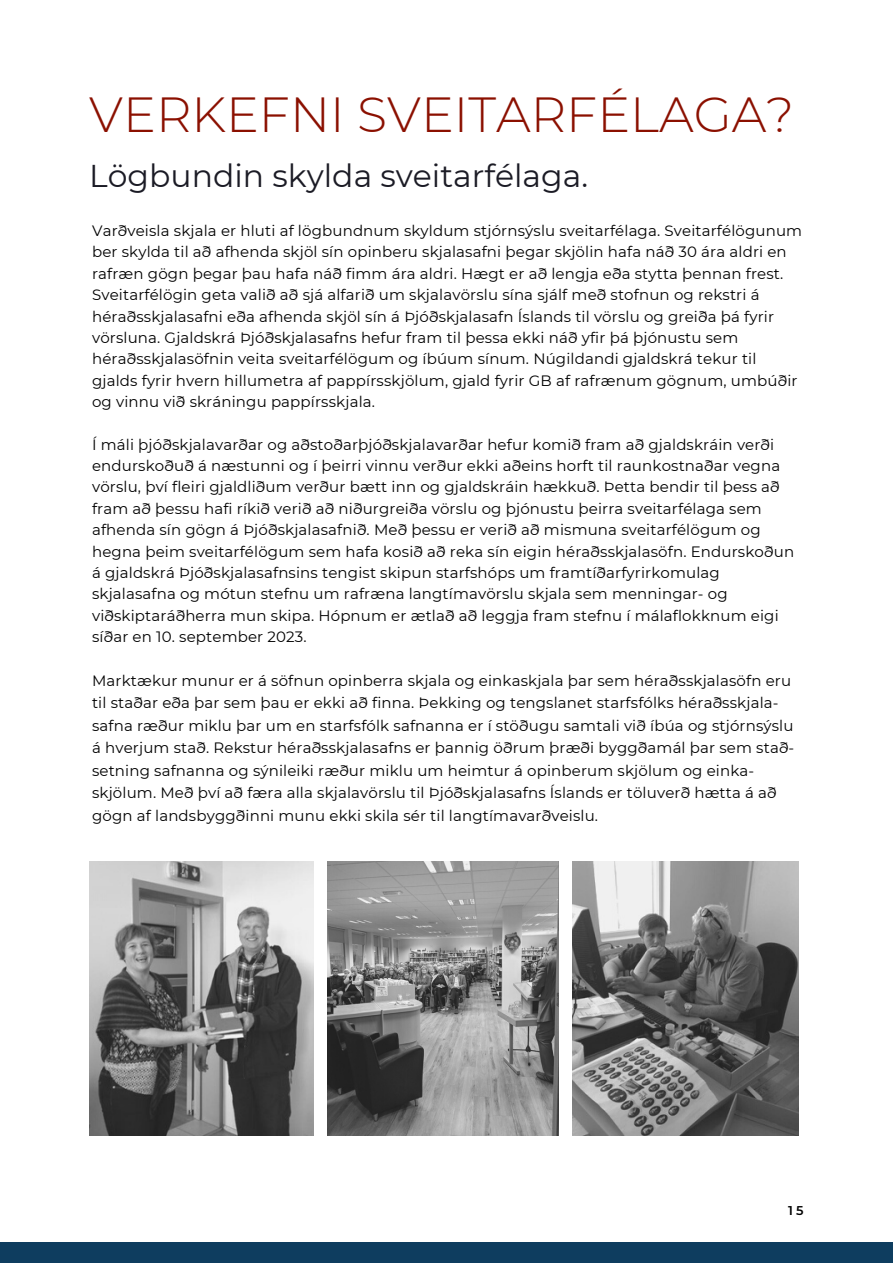
<style>
.page{position:relative;width:893px;height:1264px;background:#fff}
.page>*{position:absolute;margin:0;border:0;box-sizing:border-box;transform-origin:0 0}
.t1{font:300 49.2px "Montserrat";color:#8b1000}
.t2{font:31.5px "Montserrat";color:#1b1b25}
.t3{font:15px/21.3px "Montserrat";letter-spacing:.01em;color:#000}
.t4{font:600 12.75px "Montserrat";color:#000}
</style>
<div class="page">
<div style="left:0;top:1242px;width:892px;height:20px;background:#0e3d5f"></div>
<img style="left:89px;top:862px;width:224px;height:272px">
<img style="left:327px;top:862px;width:231px;height:272px">
<img style="left:572px;top:862px;width:226px;height:273px">
<p class="t1" style="left:89px;top:84px;width:706px">VERKEFNI SVEITARFÉLAGA?</p>
<p class="t2" style="left:89px;top:156px;width:500px">Lögbundin skylda sveitarfélaga.</p>
<p class="t3" style="left:92px;top:220px;width:711px">Varðveisla skjala er hluti af lögbundnum skyldum stjórnsýslu sveitarfélaga. Sveitarfélögunum ber skylda til að afhenda skjöl sín opinberu skjalasafni þegar skjölin hafa náð 30 ára aldri en rafræn gögn þegar þau hafa náð fimm ára aldri. Hægt er að lengja eða stytta þennan frest.<br>Sveitarfélögin geta valið að sjá alfarið um skjalavörslu sína sjálf með stofnun og rekstri á héraðsskjalasafni eða afhenda skjöl sín á Þjóðskjalasafn Íslands til vörslu og greiða þá fyrir vörsluna. Gjaldskrá Þjóðskjalasafns hefur fram til þessa ekki náð yfir þá þjónustu sem héraðsskjalasöfnin veita sveitarfélögum og íbúum sínum. Núgildandi gjaldskrá tekur til gjalds fyrir hvern hillumetra af pappírsskjölum, gjald fyrir GB af rafrænum gögnum, umbúðir og vinnu við skráningu pappírsskjala.</p>
<p class="t3" style="left:92px;top:433px;width:703px">Í máli þjóðskjalavarðar og aðstoðarþjóðskjalavarðar hefur komið fram að gjaldskráin verði endurskoðuð á næstunni og í þeirri vinnu verður ekki aðeins horft til raunkostnaðar vegna vörslu, því fleiri gjaldliðum verður bætt inn og gjaldskráin hækkuð. Þetta bendir til þess að fram að þessu hafi ríkið verið að niðurgreiða vörslu og þjónustu þeirra sveitarfélaga sem afhenda sín gögn á Þjóðskjalasafnið. Með þessu er verið að mismuna sveitarfélögum og hegna þeim sveitarfélögum sem hafa kosið að reka sín eigin héraðsskjalasöfn. Endurskoðun á gjaldskrá Þjóðskjalasafnsins tengist skipun starfshóps um framtíðarfyrirkomulag skjalasafna og mótun stefnu um rafræna langtímavörslu skjala sem menningar- og viðskiptaráðherra mun skipa. Hópnum er ætlað að leggja fram stefnu í málaflokknum eigi síðar en 10. september 2023.</p>
<p class="t3" style="left:92px;top:669px;width:703px;line-height:22.5px">Marktækur munur er á söfnun opinberra skjala og einkaskjala þar sem héraðsskjalasöfn eru til staðar eða þar sem þau er ekki að finna. Þekking og tengslanet starfsfólks héraðsskjala&shy;safna ræður miklu þar um en starfsfólk safnanna er í stöðugu samtali við íbúa og stjórnsýslu á hverjum stað. Rekstur héraðsskjalasafns er þannig öðrum þræði byggðamál þar sem stað&shy;setning safnanna og sýnileiki ræður miklu um heimtur á opinberum skjölum og einka&shy;skjölum. Með því að færa alla skjalavörslu til Þjóðskjalasafns Íslands er töluverð hætta á að gögn af landsbyggðinni munu ekki skila sér til langtímavarðveislu.</p>
<p class="t4" style="left:788px;top:1202px;width:17px">15</p>
</div>
